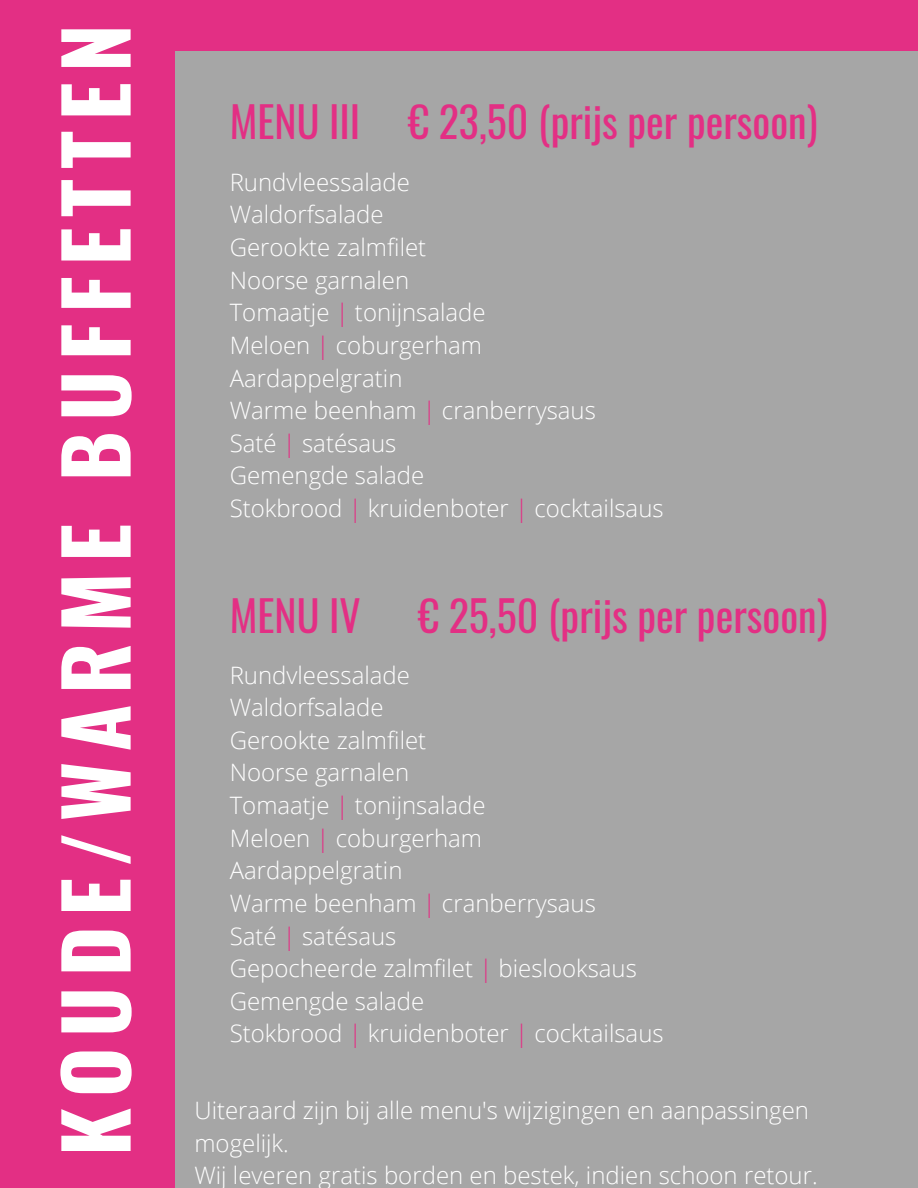
<style>
.page{position:relative;width:918px;height:1188px;background:#e32f84}
.page>*{position:absolute;margin:0;border:0;box-sizing:border-box;transform-origin:0 0}
.t1{font:700 85.5px "Oswald";letter-spacing:.12em;color:#fff}
.t2{font:42px "Oswald";color:#e32f84}
.t3{font:300 24px/32.7px "Open Sans";color:#fff}
.s1{color:#e32f84}
</style>
<div class="page">
<div style="left:175px;top:51px;width:743px;height:1137px;background:#a6a6a6"></div>
<h1 class="t1" style="left:29px;top:1156px;width:1134px;rotate:-90deg">KOUDE/WARME BUFFETTEN</h1>
<h2 class="t2" style="left:230px;top:89px;width:589px">MENU III € 23,50 (prijs per persoon)</h2>
<p class="t3" style="left:230px;top:165px;width:435px">Rundvleessalade<br>Waldorfsalade<br>Gerookte zalmfilet<br>Noorse garnalen<br>Tomaatje <span class="s1">|</span> tonijnsalade<br>Meloen <span class="s1">|</span> coburgerham<br>Aardappelgratin<br>Warme beenham <span class="s1">|</span> cranberrysaus<br>Saté <span class="s1">|</span> satésaus<br>Gemengde salade<br>Stokbrood <span class="s1">|</span> kruidenboter <span class="s1">|</span> cocktailsaus</p>
<h2 class="t2" style="left:230px;top:583px;width:133px">MENU IV</h2>
<h2 class="t2" style="left:418px;top:583px;width:411px">€ 25,50 (prijs per persoon)</h2>
<p class="t3" style="left:230px;top:658px;width:435px">Rundvleessalade<br>Waldorfsalade<br>Gerookte zalmfilet<br>Noorse garnalen<br>Tomaatje <span class="s1">|</span> tonijnsalade<br>Meloen <span class="s1">|</span> coburgerham<br>Aardappelgratin<br>Warme beenham <span class="s1">|</span> cranberrysaus<br>Saté <span class="s1">|</span> satésaus<br>Gepocheerde zalmfilet <span class="s1">|</span> bieslooksaus<br>Gemengde salade<br>Stokbrood <span class="s1">|</span> kruidenboter <span class="s1">|</span> cocktailsaus</p>
<p class="t3" style="left:194px;top:1094px;width:625px">Uiteraard zijn bij alle menu's wijzigingen en aanpassingen mogelijk.<br>Wij leveren gratis borden en bestek, indien schoon retour.</p>
</div>
